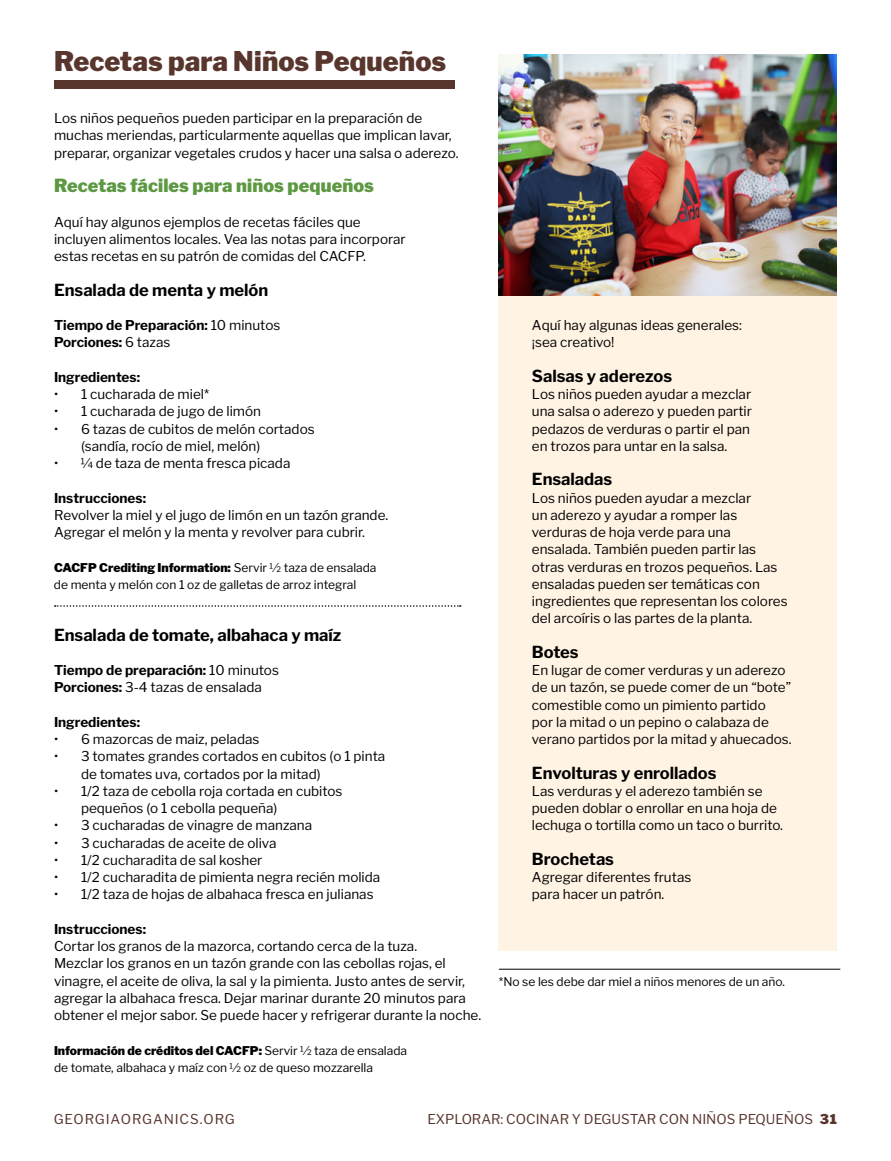
<style>
.page{position:relative;width:891px;height:1161px;background:#fff}
.page>*{position:absolute;margin:0;border:0;box-sizing:border-box;transform-origin:0 0}
.t1{font:900 27px "Libre Franklin";color:#58362e}
.t2{font:900 18px "Libre Franklin";letter-spacing:.005em;color:#5d9842}
.t3{font:700 16.5px "Libre Franklin";color:#000}
.t4{font:13.5px/17.2px "Libre Franklin";color:#000}
.t5{font:700 13.5px/17.2px "Libre Franklin";color:#000}
.t6{font:13.5px "Libre Franklin";color:#58362e}
.t7{font:13.5px "Libre Franklin";letter-spacing:.06em;color:#58362e}
.t8{font:12px/17.2px "Libre Franklin";color:#000}
.s1{font-weight:400}
.s2{font-weight:900}
</style>
<div class="page">
<div style="left:499px;top:54px;width:338px;height:897px;background:#fff3e3"></div>
<img style="left:499px;top:54px;width:338px;height:242px">
<svg style="left:55px;top:605px;width:406px;height:2px"></svg>
<div style="left:54px;top:80px;width:400px;height:8px;background:#58362e"></div>
<hr style="left:499px;top:969px;width:341px;height:1px;background:#000">
<h1 class="t1" style="left:54px;top:45px;width:394px">Recetas para Niños Pequeños</h1>
<p class="t4" style="left:54px;top:109px;width:406px">Los niños pequeños pueden participar en la preparación de muchas meriendas, particularmente aquellas que implican lavar, preparar, organizar vegetales crudos y hacer una salsa o aderezo.</p>
<h2 class="t2" style="left:54px;top:175px;width:321px">Recetas fáciles para niños pequeños</h2>
<p class="t4" style="left:54px;top:213px;width:353px">Aquí hay algunos ejemplos de recetas fáciles que incluyen alimentos locales. Vea las notas para incorporar estas recetas en su patrón de comidas del CACFP.</p>
<p class="t3" style="left:54px;top:280px;width:216px">Ensalada de menta y melón</p>
<p class="t5" style="left:54px;top:317px;width:228px">Tiempo de Preparación: <span class="s1">10 minutos<br></span>Porciones: <span class="s1">6 tazas</span></p>
<p class="t5" style="left:54px;top:368px;width:88px">Ingredientes:</p>
<p class="t4" style="left:54px;top:385px;width:157px">• 1 cucharada de miel*</p>
<p class="t4" style="left:54px;top:403px;width:209px">• 1 cucharada de jugo de limón</p>
<p class="t4" style="left:81px;top:420px;width:235px;text-indent:-27px">• 6 tazas de cubitos de melón cortados (sandía, rocío de miel, melón)</p>
<p class="t4" style="left:54px;top:455px;width:238px">• ¼ de taza de menta fresca picada</p>
<p class="t5" style="left:54px;top:489px;width:94px">Instrucciones:</p>
<p class="t4" style="left:54px;top:506px;width:336px">Revolver la miel y el jugo de limón en un tazón grande.<br>Agregar el melón y la menta y revolver para cubrir.</p>
<p class="t8" style="left:54px;top:559px;width:324px"><span class="s2">CACFP Crediting Information:</span> Servir ½ taza de ensalada de menta y melón con 1 oz de galletas de arroz integral</p>
<p class="t3" style="left:54px;top:625px;width:289px">Ensalada de tomate, albahaca y maíz</p>
<p class="t5" style="left:54px;top:662px;width:226px">Tiempo de preparación: <span class="s1">10 minutos<br></span>Porciones: <span class="s1">3-4 tazas de ensalada</span></p>
<p class="t5" style="left:54px;top:713px;width:88px">Ingredientes:</p>
<p class="t4" style="left:54px;top:730px;width:207px">• 6 mazorcas de maiz, peladas</p>
<p class="t4" style="left:81px;top:748px;width:306px;text-indent:-27px">• 3 tomates grandes cortados en cubitos (o 1 pinta de tomates uva, cortados por la mitad)</p>
<p class="t4" style="left:81px;top:782px;width:263px;text-indent:-27px">• 1/2 taza de cebolla roja cortada en cubitos pequeños (o 1 cebolla pequeña)</p>
<p class="t4" style="left:54px;top:817px;width:260px">• 3 cucharadas de vinagre de manzana</p>
<p class="t4" style="left:54px;top:834px;width:224px">• 3 cucharadas de aceite de oliva</p>
<p class="t4" style="left:54px;top:851px;width:210px">• 1/2 cucharadita de sal kosher</p>
<p class="t4" style="left:54px;top:869px;width:328px">• 1/2 cucharadita de pimienta negra recién molida</p>
<p class="t4" style="left:54px;top:886px;width:321px">• 1/2 taza de hojas de albahaca fresca en julianas</p>
<p class="t5" style="left:54px;top:920px;width:94px">Instrucciones:</p>
<p class="t4" style="left:54px;top:938px;width:429px">Cortar los granos de la mazorca, cortando cerca de la tuza.<br>Mezclar los granos en un tazón grande con las cebollas rojas, el vinagre, el aceite de oliva, la sal y la pimienta. Justo antes de servir, agregar la albahaca fresca. Dejar marinar durante 20 minutos para obtener el mejor sabor. Se puede hacer y refrigerar durante la noche.</p>
<p class="t8" style="left:54px;top:1042px;width:355px"><span class="s2">Información de créditos del CACFP:</span> Servir ½ taza de ensalada de tomate, albahaca y maíz con ½ oz de queso mozzarella</p>
<p class="t4" style="left:532px;top:316px;width:212px">Aquí hay algunas ideas generales: ¡sea creativo!</p>
<p class="t3" style="left:532px;top:366px;width:142px">Salsas y aderezos</p>
<p class="t4" style="left:532px;top:385px;width:222px">Los niños pueden ayudar a mezclar una salsa o aderezo y pueden partir pedazos de verduras o partir el pan en trozos para untar en la salsa.</p>
<p class="t3" style="left:532px;top:469px;width:82px">Ensaladas</p>
<p class="t4" style="left:532px;top:489px;width:257px">Los niños pueden ayudar a mezclar<br>un aderezo y ayudar a romper las verduras de hoja verde para una ensalada. También pueden partir las otras verduras en trozos pequeños. Las ensaladas pueden ser temáticas con ingredientes que representan los colores del arcoíris o las partes de la planta.</p>
<p class="t3" style="left:532px;top:642px;width:48px">Botes</p>
<p class="t4" style="left:532px;top:661px;width:261px">En lugar de comer verduras y un aderezo de un tazón, se puede comer de un “bote” comestible como un pimiento partido<br>por la mitad o un pepino o calabaza de verano partidos por la mitad y ahuecados.</p>
<p class="t3" style="left:532px;top:763px;width:186px">Envolturas y enrollados</p>
<p class="t4" style="left:532px;top:782px;width:253px">Las verduras y el aderezo también se pueden doblar o enrollar en una hoja de lechuga o tortilla como un taco o burrito.</p>
<p class="t3" style="left:532px;top:849px;width:84px">Brochetas</p>
<p class="t4" style="left:532px;top:868px;width:161px">Agregar diferentes frutas para hacer un patrón.</p>
<p class="t8" style="left:499px;top:973px;width:288px">*No se les debe dar miel a niños menores de un año.</p>
<p class="t7" style="left:54px;top:1110px;width:183px">GEORGIAORGANICS.ORG</p>
<p class="t6" style="left:427px;top:1110px;width:411px">EXPLORAR: COCINAR Y DEGUSTAR CON NIÑOS PEQUEÑOS <span class="s2">31</span></p>
</div>
